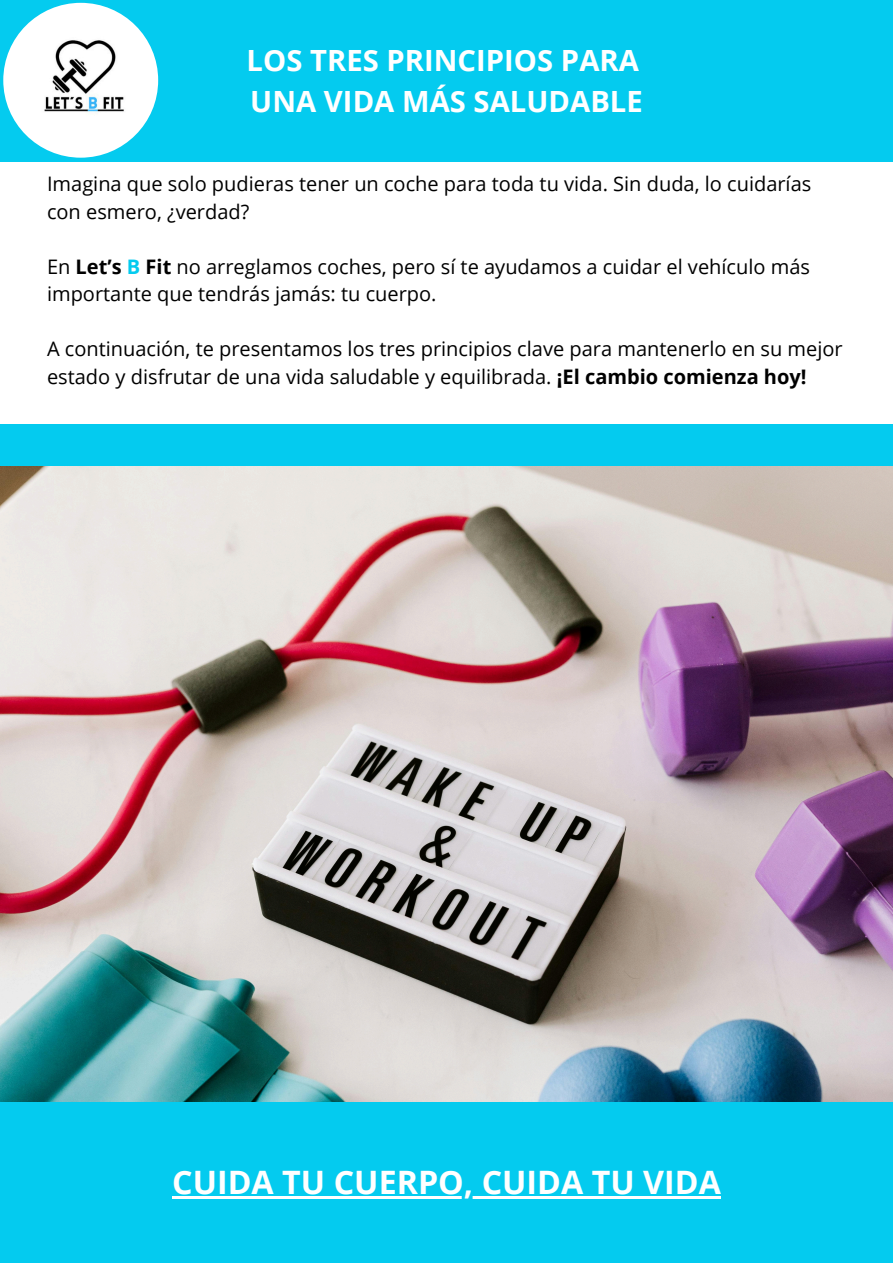
<style>
.page{position:relative;width:893px;height:1263px;background:#fff}
.page>*{position:absolute;margin:0;border:0;box-sizing:border-box;transform-origin:0 0}
.t1{font:700 32.25px "Open Sans";color:#fff}
.t2{font:700 29.25px/40.5px "Open Sans";color:#fff}
.t3{font:20.02px/27.6px "Open Sans";color:#000}
.s1{font-weight:700}
.s2{font-weight:700;color:#04cbef}
</style>
<div class="page">
<div style="left:0;top:0;width:893px;height:162px;background:#04cbef"></div>
<img style="left:3px;top:3px;width:155px;height:155px;border-radius:50%">
<div style="left:0;top:1101px;width:893px;height:162px;background:#04cbef"></div>
<hr style="left:172px;top:1196px;width:549px;height:3px;background:#fff">
<div style="left:0;top:424px;width:893px;height:42px;background:#04cbef"></div>
<img style="left:0;top:466px;width:893px;height:635px">
<h1 class="t2" style="left:247px;top:40px;width:398px">LOS TRES PRINCIPIOS PARA<br>UNA VIDA MÁS SALUDABLE</h1>
<p class="t3" style="left:47px;top:169px;width:766px">Imagina que solo pudieras tener un coche para toda tu vida. Sin duda, lo cuidarías con esmero, ¿verdad?</p>
<p class="t3" style="left:47px;top:252px;width:764px">En <span class="s1">Let’s</span> <span class="s2">B</span> <span class="s1">Fit</span> no arreglamos coches, pero sí te ayudamos a cuidar el vehículo más importante que tendrás jamás: tu cuerpo.</p>
<p class="t3" style="left:47px;top:335px;width:797px">A continuación, te presentamos los tres principios clave para mantenerlo en su mejor estado y disfrutar de una vida saludable y equilibrada. <span class="s1">¡El cambio comienza hoy!</span></p>
<p class="t1" style="left:172px;top:1160px;width:550px">CUIDA TU CUERPO, CUIDA TU VIDA</p>
</div>
